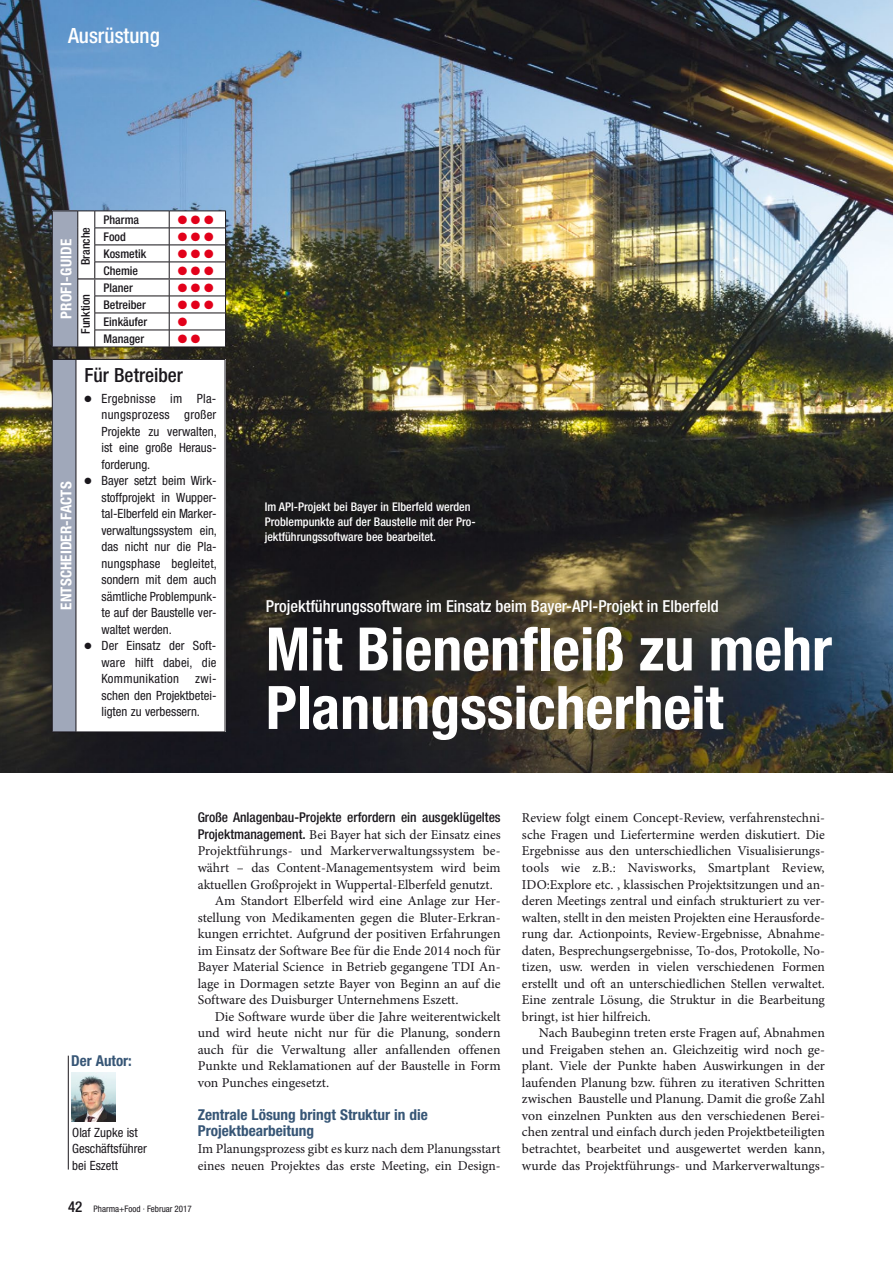
<style>
.page{position:relative;width:893px;height:1263px;background:#fff}
.page>*{position:absolute;margin:0;border:0;box-sizing:border-box;transform-origin:0 0}
.t1{font:700 condensed 60px/58.5px "Helvetica Neue LT Std";color:#fff}
.t2{font:500 condensed 21px "Helvetica Neue LT Std";color:#fff}
.t3{font:500 condensed 19.5px "Helvetica Neue LT Std";color:#1a171c}
.t4{font:500 condensed 16.5px "Helvetica Neue LT Std";color:#fff}
.t5{font:700 condensed 15px/16.5px "Helvetica Neue LT Std";color:#375676}
.t6{font:700 condensed 15px "Helvetica Neue LT Std";letter-spacing:.01em;color:#fff}
.t7{font:13.5px/16.5px "Minion Pro";color:#1a171c;text-align:justify}
.t8{font:500 condensed 13.5px "Helvetica Neue LT Std";color:#1a171c}
.t9{font:condensed 12.75px/16.5px "Helvetica Neue LT Std";color:#1a171c;text-align:justify}
.t10{font:500 condensed 12px/15px "Helvetica Neue LT Std";color:#fff}
.t11{font:500 condensed 12px "Helvetica Neue LT Std";color:#1a171c}
.t12{font:12px "Zapf Dingbats Std";color:#e2001a}
.t13{font:condensed 9px "Helvetica Neue LT Std";color:#1a171c}
.s1{font-family:"Helvetica Neue LT Std";font-weight:500;font-stretch:condensed}
.s2{font-weight:500;font-size:15px}
</style>
<div class="page">
<img style="left:0;top:0;width:893px;height:773px">
<div style="left:52px;top:359px;width:24px;height:373px;background:#a0a8ba"></div>
<div style="left:76px;top:359px;width:149px;height:373px;background:#fff"></div>
<svg style="left:52px;top:359px;width:24px;height:1px"></svg>
<hr style="left:76px;top:359px;width:149px;height:1px;background:#1a171c">
<hr style="left:76px;top:360px;width:1px;height:372px;background:#1a171c">
<hr style="left:225px;top:360px;width:1px;height:372px;background:#1a171c">
<svg style="left:52px;top:732px;width:24px;height:1px"></svg>
<hr style="left:76px;top:732px;width:149px;height:1px;background:#1a171c">
<hr style="left:52px;top:360px;width:1px;height:372px;background:#1a171c">
<hr style="left:68px;top:1056px;width:1px;height:113px;background:#1a171c">
<img style="left:72px;top:1072px;width:43px;height:50px">
<svg style="left:52px;top:211px;width:174px;height:137px"></svg>
<h2 class="t2" style="left:68px;top:23px;width:93px">Ausrüstung</h2>
<p class="t6" style="left:57px;top:319px;width:81px;rotate:-90deg">Profi-Guide</p>
<p class="t11" style="left:79px;top:265px;width:40px;rotate:-90deg">Branche</p>
<p class="t11" style="left:79px;top:334px;width:41px;rotate:-90deg">Funktion</p>
<p class="t11" style="left:103px;top:212px;width:37px">Pharma</p>
<p class="t12" style="left:178px;top:214px;width:37px">●●●</p>
<p class="t11" style="left:103px;top:229px;width:24px">Food</p>
<p class="t12" style="left:178px;top:231px;width:37px">●●●</p>
<p class="t11" style="left:103px;top:246px;width:44px">Kosmetik</p>
<p class="t12" style="left:178px;top:248px;width:37px">●●●</p>
<p class="t11" style="left:103px;top:263px;width:36px">Chemie</p>
<p class="t12" style="left:178px;top:265px;width:37px">●●●</p>
<p class="t11" style="left:103px;top:280px;width:31px">Planer</p>
<p class="t12" style="left:178px;top:282px;width:37px">●●●</p>
<p class="t11" style="left:103px;top:297px;width:44px">Betreiber</p>
<p class="t12" style="left:178px;top:299px;width:37px">●●●</p>
<p class="t11" style="left:103px;top:314px;width:45px">Einkäufer</p>
<p class="t12" style="left:178px;top:316px;width:11px">●</p>
<p class="t11" style="left:103px;top:331px;width:42px">Manager</p>
<p class="t6" style="left:57px;top:610px;width:129px;rotate:-90deg">Entscheider-Facts</p>
<h3 class="t3" style="left:84px;top:363px;width:100px">Für Betreiber</h3>
<p class="t9" style="left:101px;top:390px;width:117px;text-indent:-17px">● Ergebnisse im Pla&shy;nungsprozess großer Projekte zu verwalten, ist eine große Heraus&shy;forderung.</p>
<p class="t9" style="left:101px;top:472px;width:117px;text-indent:-17px">● Bayer setzt beim Wirk&shy;stoffprojekt in Wupper&shy;tal-Elberfeld ein Marker&shy;verwaltungssystem ein, das nicht nur die Pla&shy;nungsphase begleitet, sondern mit dem auch sämtliche Problempunk&shy;te auf der Baustelle ver&shy;waltet werden.</p>
<p class="t9" style="left:101px;top:637px;width:116px;text-indent:-17px">● Der Einsatz der Soft&shy;ware hilft dabei, die Kommunikation</p>
<p class="t9" style="left:101px;top:670px;width:117px;text-indent:94px">zwi&shy;schen den Projektbetei&shy;ligten zu verbessern.</p>
<p class="t10" style="left:265px;top:499px;width:212px">Im API-Projekt bei Bayer in Elberfeld werden<br>Problempunkte auf der Baustelle mit der Pro&shy;jektführungssoftware bee bearbeitet.</p>
<p class="t4" style="left:266px;top:596px;width:454px">Projektführungssoftware im Einsatz beim Bayer-API-Projekt in Elberfeld</p>
<h1 class="t1" style="left:266px;top:619px;width:568px">Mit Bienenfleiß zu mehr<br>Planungssicherheit</h1>
<p class="t5" style="left:71px;top:1052px;width:62px">Der Autor:</p>
<p class="t9" style="left:72px;top:1124px;width:76px;text-align:left">Olaf Zupke ist<br>Geschäftsführer bei Eszett</p>
<p class="t8" style="left:198px;top:809px;width:304px">Große Anlagenbau-Projekte erfordern ein ausgeklügeltes</p>
<p class="t7" style="left:198px;top:826px;width:304px"><span class="s1">Projektmanagement.</span> Bei Bayer hat sich der Einsatz eines</p>
<p class="t7" style="left:198px;top:843px;width:304px">Projektführungs- und Markerverwaltungssystem be-</p>
<p class="t7" style="left:198px;top:859px;width:304px">währt – das Content-Managementsystem wird beim</p>
<p class="t7" style="left:198px;top:876px;width:297px">aktuellen Großprojekt in Wuppertal-Elberfeld genutzt.</p>
<p class="t7" style="left:215px;top:892px;width:287px">Am Standort Elberfeld wird eine Anlage zur Her-</p>
<p class="t7" style="left:198px;top:909px;width:304px">stellung von Medikamenten gegen die Bluter-Erkran-</p>
<p class="t7" style="left:198px;top:925px;width:304px">kungen errichtet. Aufgrund der positiven Erfahrungen</p>
<p class="t7" style="left:198px;top:942px;width:304px">im Einsatz der Software Bee für die Ende 2014 noch für</p>
<p class="t7" style="left:198px;top:959px;width:304px">Bayer Material Science in Betrieb gegangene TDI An-</p>
<p class="t7" style="left:198px;top:975px;width:304px">lage in Dormagen setzte Bayer von Beginn an auf die</p>
<p class="t7" style="left:198px;top:992px;width:262px">Software des Duisburger Unternehmens Eszett.</p>
<p class="t7" style="left:215px;top:1008px;width:287px">Die Software wurde über die Jahre weiterentwickelt</p>
<p class="t7" style="left:198px;top:1025px;width:304px">und wird heute nicht nur für die Planung, sondern</p>
<p class="t7" style="left:198px;top:1041px;width:304px">auch für die Verwaltung aller anfallenden offenen</p>
<p class="t7" style="left:198px;top:1058px;width:304px">Punkte und Reklamationen auf der Baustelle in Form</p>
<p class="t7" style="left:198px;top:1074px;width:133px">von Punches eingesetzt.</p>
<p class="t5" style="left:198px;top:1106px;width:232px">Zentrale Lösung bringt Struktur in die<br>Projektbearbeitung</p>
<p class="t7" style="left:198px;top:1140px;width:304px">Im Planungsprozess gibt es kurz nach dem Planungsstart eines neuen Projektes das erste Meeting, ein Design-</p>
<p class="t13" style="left:68px;top:1203px;width:125px"><span class="s2">42</span> Pharma+Food · Februar 2017</p>
<p class="t7" style="left:522px;top:810px;width:305px">Review folgt einem Concept-Review, verfahrenstechni&shy;sche Fragen und Liefertermine werden diskutiert. Die Ergebnisse aus den unterschiedlichen Visualisierungs&shy;tools wie z.B.: Navisworks, Smartplant Review, IDO:Explore etc. , klassischen Projektsitzungen und an&shy;deren Meetings zentral und einfach strukturiert zu ver&shy;walten, stellt in den meisten Projekten eine Herausforde&shy;rung dar. Actionpoints, Review-Ergebnisse, Abnahme&shy;daten, Besprechungsergebnisse, To-dos, Protokolle, No&shy;tizen, usw. werden in vielen verschiedenen Formen erstellt und oft an unterschiedlichen Stellen verwaltet.<br>Eine zentrale Lösung, die Struktur in die Bearbeitung bringt, ist hier hilfreich.</p>
<p class="t7" style="left:522px;top:1025px;width:304px;text-indent:17px">Nach Baubeginn treten erste Fragen auf, Abnahmen und Freigaben stehen an. Gleichzeitig wird noch ge&shy;plant. Viele der Punkte haben Auswirkungen in der laufenden Planung bzw. führen zu iterativen Schritten zwischen Baustelle und Planung. Damit die große Zahl von einzelnen Punkten aus den verschiedenen Berei&shy;chen zentral und einfach durch jeden Projektbeteiligten betrachtet, bearbeitet und ausgewertet werden kann, wurde das Projektführungs- und Markerverwaltungs-</p>
</div>
